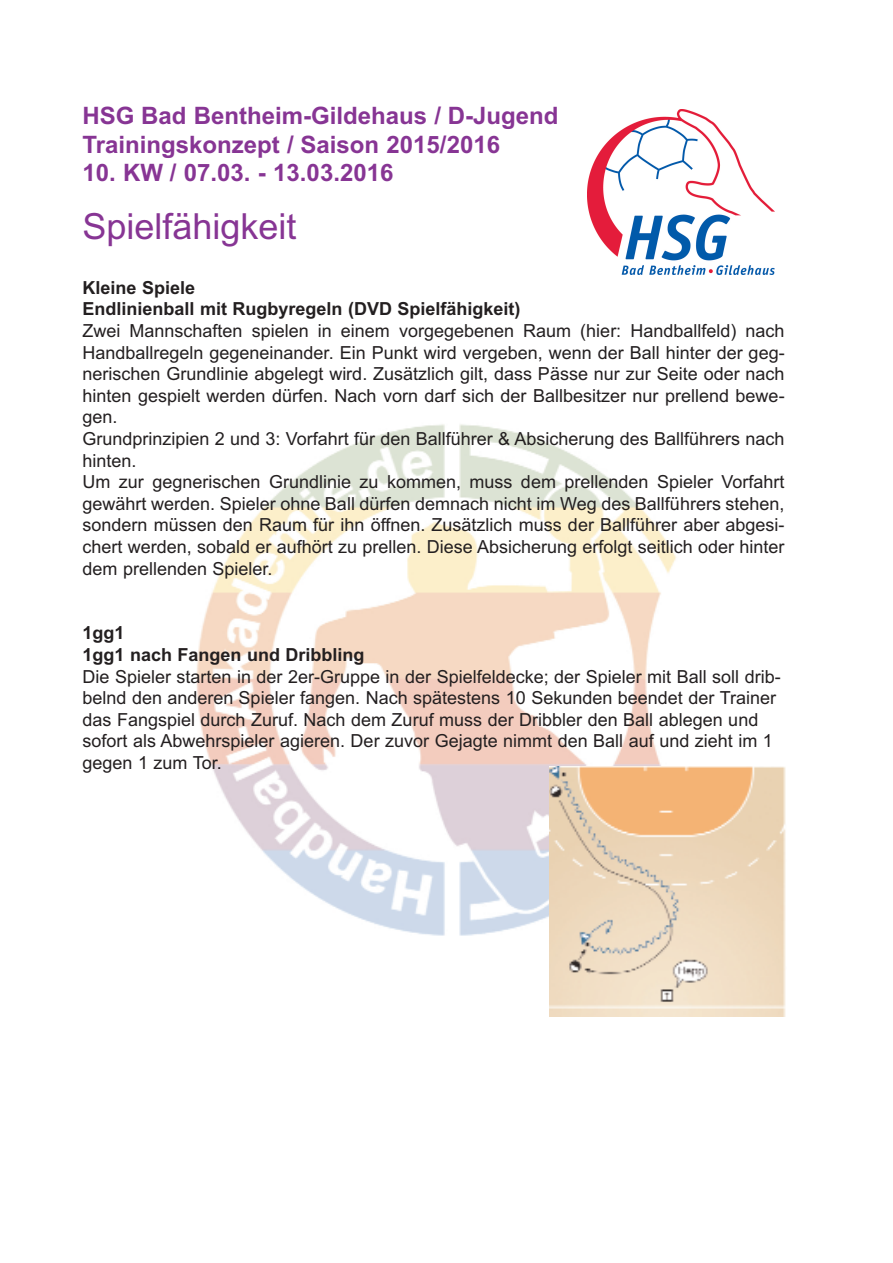
<style>
.page{position:relative;width:893px;height:1263px;background:#fff}
.page>*{position:absolute;margin:0;border:0;box-sizing:border-box;transform-origin:0 0}
.t1{font:36px "Arial";color:#873594}
.t2{font:700 24px/28.8px "Arial";color:#873594}
.t3{font:18px/21.6px "Arial";color:#231f20}
.t4{font:700 18px/21.6px "Arial";color:#231f20}
</style>
<div class="page">
<img style="left:196px;top:424px;width:481px;height:562px">
<img style="left:588px;top:110px;width:187px;height:165px">
<img style="left:550px;top:766px;width:236px;height:250px">
<h2 class="t2" style="left:82px;top:102px;width:478px">HSG Bad Bentheim-Gildehaus / D-Jugend<br>Trainingskonzept / Saison 2015/2016</h2>
<h2 class="t2" style="left:82px;top:159px;width:312px">10. KW / 07.03. - 13.03.2016</h2>
<h1 class="t1" style="left:82px;top:203px;width:216px">Spielfähigkeit</h1>
<p class="t4" style="left:82px;top:277px;width:440px">Kleine Spiele<br>Endlinienball mit Rugbyregeln (DVD Spielfähigkeit)</p>
<p class="t3" style="left:82px;top:320px;width:704px">Zwei Mannschaften spielen in einem vorgegebenen Raum (hier: Handballfeld) nach Handballregeln gegeneinander. Ein Punkt wird vergeben, wenn der Ball hinter der geg&shy;nerischen Grundlinie abgelegt wird. Zusätzlich gilt, dass Pässe nur zur Seite oder nach hinten gespielt werden dürfen. Nach vorn darf sich der Ballbesitzer nur prellend bewe&shy;gen.<br>Grundprinzipien 2 und 3: Vorfahrt für den Ballführer &amp; Absicherung des Ballführers nach hinten.<br>Um zur gegnerischen Grundlinie zu kommen, muss dem prellenden Spieler Vorfahrt gewährt werden. Spieler ohne Ball dürfen demnach nicht im Weg des Ballführers stehen, sondern müssen den Raum für ihn öffnen. Zusätzlich muss der Ballführer aber abgesi&shy;chert werden, sobald er aufhört zu prellen. Diese Absicherung erfolgt seitlich oder hinter dem prellenden Spieler.</p>
<p class="t4" style="left:82px;top:623px;width:284px">1gg1<br>1gg1 nach Fangen und Dribbling</p>
<p class="t3" style="left:82px;top:666px;width:700px">Die Spieler starten in der 2er-Gruppe in der Spielfeldecke; der Spieler mit Ball soll drib&shy;belnd den anderen Spieler fangen. Nach spätestens 10 Sekunden beendet der Trainer das Fangspiel durch Zuruf. Nach dem Zuruf muss der Dribbler den Ball ablegen und sofort als Abwehrspieler agieren. Der zuvor Gejagte nimmt den Ball auf und zieht im 1 gegen 1 zum Tor.</p>
</div>
